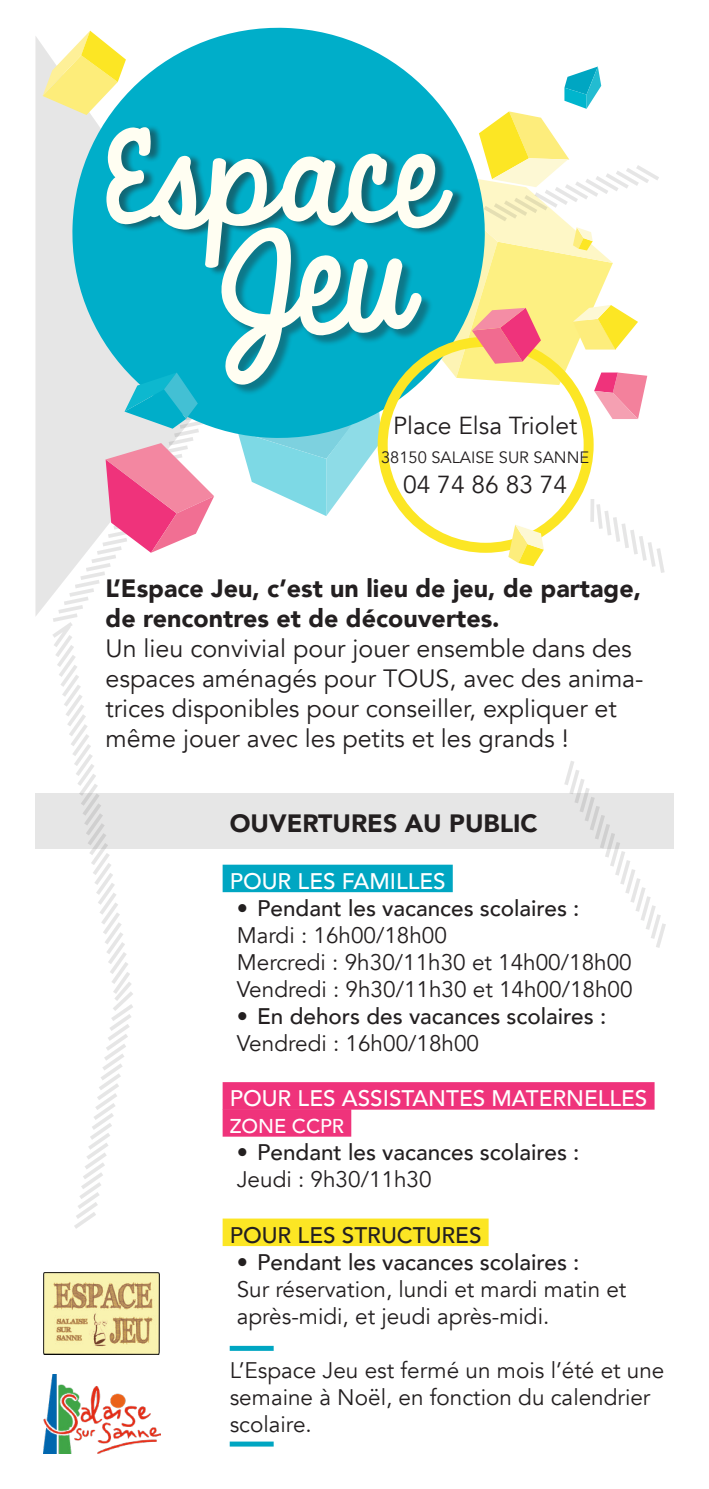
<style>
.page{position:relative;width:709px;height:1489px;background:#fff}
.page>*{position:absolute;margin:0;border:0;box-sizing:border-box;transform-origin:0 0}
.t1{font:121.25px "KG Always A Good Time";color:#fffef2}
.t2{font:113px "KG Always A Good Time";color:#fffef2}
.t3{font:25px/30px "Avenir";color:#231f20}
.t4{font:900 25px "Avenir";color:#231f20}
.t5{font:24.5px "Avenir";color:#231f20}
.t6{font:22.5px/27px "Avenir";color:#231f20}
.t7{font:500 22.5px "Avenir";color:#231f20}
.t8{font:500 22.5px "Avenir";color:#fff}
.t9{font:500 20px "Avenir";color:#fff}
.t10{font:16.5px "Avenir";color:#231f20}
</style>
<div class="page">
<svg style="left:252px;top:442px;width:133px;height:74px"></svg>
<svg style="left:35px;top:36px;width:217px;height:580px;fill:#e6e6e6"></svg>
<svg style="left:48px;top:392px;width:177px;height:840px"></svg>
<svg style="left:69px;top:27px;width:331px;height:415px;background:#40bfd2"></svg>
<div style="left:109px;top:124px;width:356px;height:152px;background:#231f20;opacity:.49"></div>
<div style="left:224px;top:228px;width:209px;height:168px;background:#231f20;opacity:.38"></div>
<div style="left:378px;top:337px;width:215px;height:216px;border:10px solid #fce624;border-radius:50%"></div>
<img style="left:43px;top:1374px;width:118px;height:79px">
<img style="left:43px;top:1272px;width:117px;height:82px">
<div style="left:223px;top:864px;width:230px;height:28px;background:#00a6c2"></div>
<div style="left:223px;top:1082px;width:431px;height:27px;background:#ef337b"></div>
<div style="left:223px;top:1109px;width:128px;height:27px;background:#ef337b"></div>
<div style="left:223px;top:1218px;width:265px;height:27px;background:#fce624"></div>
<svg style="left:43px;top:31px;width:83px;height:84px"></svg>
<svg style="left:508px;top:524px;width:36px;height:42px"></svg>
<svg style="left:106px;top:443px;width:108px;height:110px"></svg>
<svg style="left:124px;top:372px;width:74px;height:56px;background:#3dbed1"></svg>
<div style="left:230px;top:1345px;width:44px;height:5px;background:#00a6c2"></div>
<div style="left:230px;top:1441px;width:44px;height:5px;background:#00a6c2"></div>
<div style="left:35px;top:793px;width:638px;height:56px;background:#e6e6e6"></div>
<svg style="left:400px;top:67px;width:259px;height:352px"></svg>
<svg style="left:590px;top:499px;width:75px;height:74px"></svg>
<svg style="left:564px;top:761px;width:102px;height:187px"></svg>
<p class="t2" style="left:105px;top:93px;width:337px">Espace</p>
<p class="t1" style="left:219px;top:190px;width:192px">Jeu</p>
<p class="t5" style="left:393px;top:411px;width:185px">Place Elsa Triolet</p>
<p class="t10" style="left:381px;top:448px;width:209px">38150 SALAISE SUR SANNE</p>
<p class="t5" style="left:403px;top:470px;width:166px">04 74 86 83 74</p>
<p class="t4" style="left:106px;top:567px;width:537px">L’Espace Jeu, c’est un lieu de jeu, de partage,</p>
<p class="t4" style="left:106px;top:597px;width:395px">de rencontres et de découvertes.</p>
<p class="t3" style="left:106px;top:634px;width:539px">Un lieu convivial pour jouer ensemble dans des espaces aménagés pour TOUS, avec des anima&shy;trices disponibles pour conseiller, expliquer et même jouer avec les petits et les grands !</p>
<p class="t4" style="left:230px;top:801px;width:309px">OUVERTURES AU PUBLIC</p>
<p class="t8" style="left:230px;top:861px;width:217px">POUR LES FAMILLES</p>
<p class="t7" style="left:237px;top:888px;width:344px">• Pendant les vacances scolaires :</p>
<p class="t6" style="left:237px;top:921px;width:212px">Mardi : 16h00/18h00</p>
<p class="t6" style="left:237px;top:948px;width:396px">Mercredi : 9h30/11h30 et 14h00/18h00</p>
<p class="t6" style="left:237px;top:975px;width:397px">Vendredi : 9h30/11h30 et 14h00/18h00</p>
<p class="t7" style="left:237px;top:996px;width:371px">• En dehors des vacances scolaires :</p>
<p class="t6" style="left:237px;top:1029px;width:244px">Vendredi : 16h00/18h00</p>
<p class="t8" style="left:230px;top:1078px;width:419px">POUR LES ASSISTANTES MATERNELLES</p>
<p class="t9" style="left:230px;top:1108px;width:116px">ZONE CCPR</p>
<p class="t7" style="left:237px;top:1132px;width:344px">• Pendant les vacances scolaires :</p>
<p class="t6" style="left:237px;top:1166px;width:196px">Jeudi : 9h30/11h30</p>
<p class="t7" style="left:230px;top:1215px;width:253px">POUR LES STRUCTURES</p>
<p class="t7" style="left:237px;top:1242px;width:344px">• Pendant les vacances scolaires :</p>
<p class="t6" style="left:237px;top:1275px;width:391px">Sur réservation, lundi et mardi matin et après-midi, et jeudi après-midi.</p>
<p class="t6" style="left:230px;top:1356px;width:436px">L’Espace Jeu est fermé un mois l’été et une semaine à Noël, en fonction du calendrier scolaire.</p>
</div>
